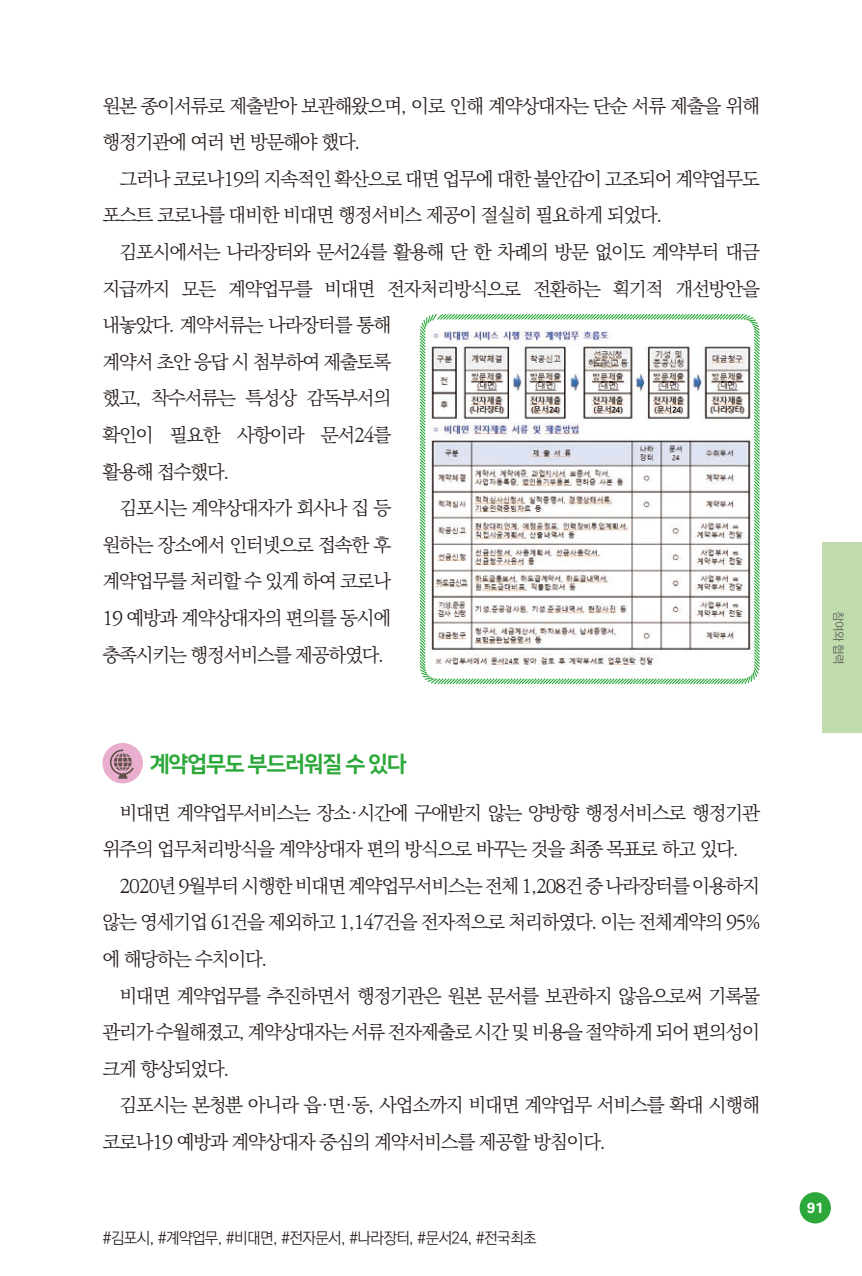
<style>
.page{position:relative;width:862px;height:1276px;background:#fff}
.page>*{position:absolute;margin:0;border:0;box-sizing:border-box;transform-origin:0 0}
.t1{font:22px "Nanum Square EB";letter-spacing:-.06em;color:#2ba839}
.t2{font:300 19px/36.6px "Ko Pub Batang";letter-spacing:-.06em;color:#231916}
.해시테그{font:300 16px "Ko Pub Dotum";letter-spacing:-.04em;color:#231916}
.t3{font:700 14.8px "Univers";color:#fff}
.t4{font:300 12px "Ko Pub Dotum";color:#595857}
</style>
<div class="page">
<div style="left:799px;top:1192px;width:32px;height:31px;background:#2ba839;border-radius:50%"></div>
<div style="left:822px;top:543px;width:40px;height:190px;background:#c0dcad"></div>
<div style="left:102px;top:743px;width:41px;height:40px;background:#e9adcd;border-radius:50%"></div>
<svg style="left:110px;top:749px;width:24px;height:29px"></svg>
<svg style="left:419px;top:314px;width:341px;height:371px"></svg>
<p class="t2" style="left:102px;top:88px;width:659px">원본 종이서류로 제출받아 보관해왔으며, 이로 인해 계약상대자는 단순 서류 제출을 위해 행정기관에 여러 번 방문해야 했다.</p>
<p class="t2" style="left:102px;top:161px;width:659px;text-indent:17px">그러나 코로나19의 지속적인 확산으로 대면 업무에 대한 불안감이 고조되어 계약업무도 포스트 코로나를 대비한 비대면 행정서비스 제공이 절실히 필요하게 되었다.</p>
<p class="t2" style="left:102px;top:234px;width:659px;text-indent:17px">김포시에서는 나라장터와 문서24를 활용해 단 한 차례의 방문 없이도 계약부터 대금 지급까지 모든 계약업무를 비대면 전자처리방식으로 전환하는 획기적 개선방안을 내놓았다. 계약서류는 나라장터를 통해<br>계약서 초안 응답 시 첨부하여 제출토록<br>했고, 착수서류는 특성상 감독부서의<br>확인이 필요한 사항이라 문서24를<br>활용해 접수했다.</p>
<p class="t2" style="left:102px;top:491px;width:290px;text-align:justify;text-indent:17px">김포시는 계약상대자가 회사나 집 등 원하는 장소에서 인터넷으로 접속한 후 계약업무를 처리할 수 있게 하여 코로나 19 예방과 계약상대자의 편의를 동시에 충족시키는 행정서비스를 제공하였다.</p>
<p class="t1" style="left:150px;top:751px;width:258px">계약업무도 부드러워질 수 있다</p>
<p class="t2" style="left:102px;top:795px;width:659px;text-indent:17px">비대면 계약업무서비스는 장소·시간에 구애받지 않는 양방향 행정서비스로 행정기관 위주의 업무처리방식을 계약상대자 편의 방식으로 바꾸는 것을 최종 목표로 하고 있다.</p>
<p class="t2" style="left:102px;top:868px;width:659px;text-align:justify;text-indent:17px">2020년 9월부터 시행한 비대면 계약업무서비스는 전체 1,208건 중 나라장터를 이용하지 않는 영세기업 61건을 제외하고 1,147건을 전자적으로 처리하였다. 이는 전체계약의 95% 에 해당하는 수치이다.</p>
<p class="t2" style="left:102px;top:978px;width:659px;text-align:justify;text-indent:17px">비대면 계약업무를 추진하면서 행정기관은 원본 문서를 보관하지 않음으로써 기록물 관리가 수월해졌고, 계약상대자는 서류 전자제출로 시간 및 비용을 절약하게 되어 편의성이 크게 향상되었다.</p>
<p class="t2" style="left:102px;top:1088px;width:659px;text-indent:17px">김포시는 본청뿐 아니라 읍·면·동, 사업소까지 비대면 계약업무 서비스를 확대 시행해 코로나19 예방과 계약상대자 중심의 계약서비스를 제공할 방침이다.</p>
<p class="해시테그" style="left:102px;top:1230px;width:436px">#김포시, #계약업무, #비대면, #전자문서, #나라장터, #문서24, #전국최초</p>
<p class="t4" style="left:844px;top:611px;width:55px;rotate:90deg">참여와 협력</p>
<p class="t3" style="left:807px;top:1199px;width:18px">91</p>
</div>
